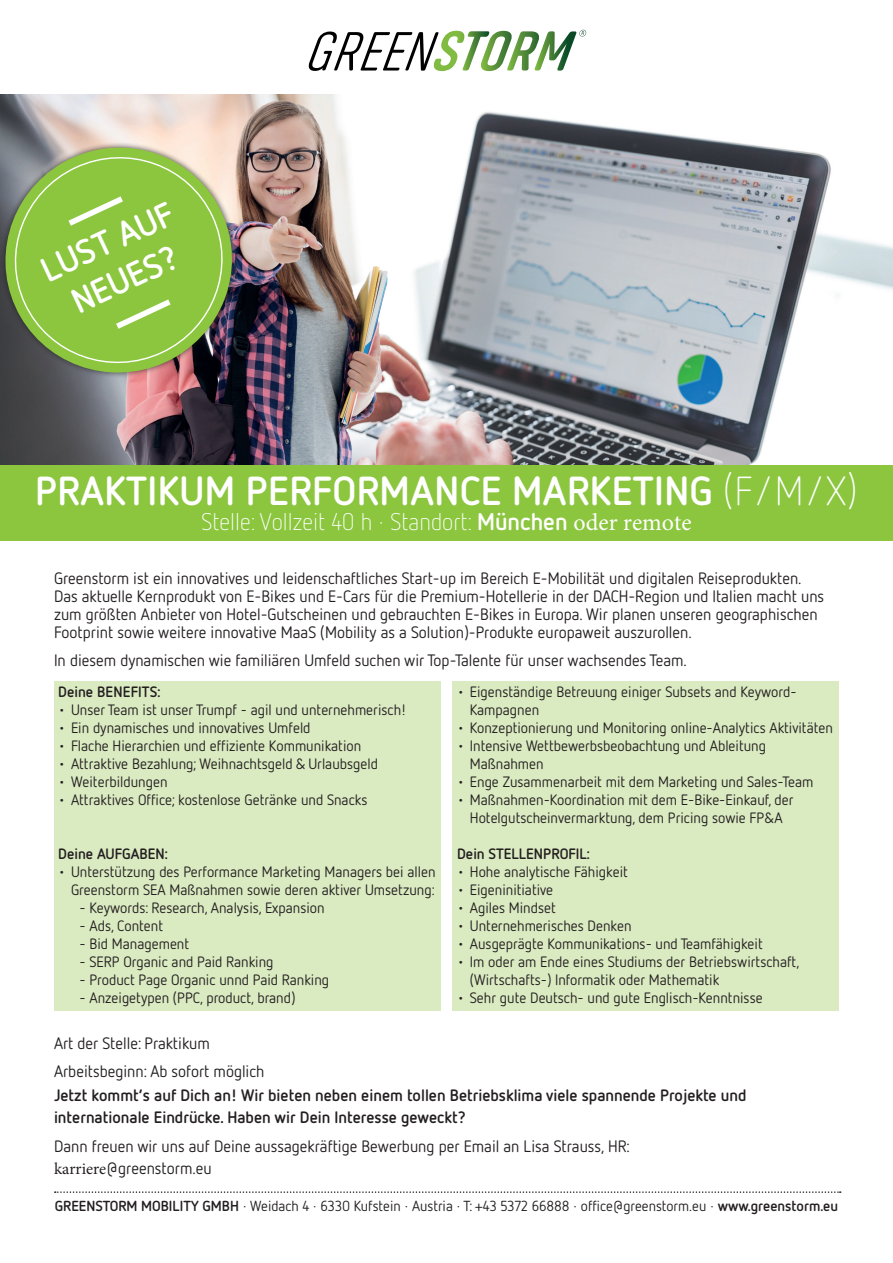
<style>
.page{position:relative;width:893px;height:1263px;background:#fff}
.page>*{position:absolute;margin:0;border:0;box-sizing:border-box;transform-origin:0 0}
.t1{font:700 40.5px "Netto OT";letter-spacing:.01em;color:#fff}
.t2{font:700 34.35px/41.2px "Netto OT";color:#fff;text-align:center}
.t3{font:300 24px "Netto OT";color:#fff}
.t4{font:16.5px/18px "Netto OT";color:#231f20}
.t5{font:700 16.5px/22.8px "Netto OT";color:#231f20}
.t6{font:15px/18px "Netto OT";color:#231f20}
.t7{font:700 15px "Netto OT";color:#231f20}
.t8{font:14.55px "Netto OT";color:#231f20}
.s1{font-weight:300}
.s2{font-weight:700}
.s3{font-family:"Minion Pro";font-weight:400}
.s4{font-family:"Minion Pro"}
</style>
<div class="page">
<img style="left:752px;top:145px;width:141px;height:321px">
<img style="left:0;top:94px;width:752px;height:372px">
<svg style="left:55px;top:1191px;width:786px;height:2px"></svg>
<div style="left:54px;top:681px;width:386px;height:23px;background:#daeac1"></div>
<div style="left:54px;top:699px;width:386px;height:23px;background:#daeac1"></div>
<div style="left:54px;top:717px;width:386px;height:23px;background:#daeac1"></div>
<div style="left:54px;top:735px;width:386px;height:23px;background:#daeac1"></div>
<div style="left:54px;top:753px;width:386px;height:23px;background:#daeac1"></div>
<div style="left:54px;top:771px;width:386px;height:23px;background:#daeac1"></div>
<div style="left:54px;top:789px;width:386px;height:23px;background:#daeac1"></div>
<div style="left:54px;top:807px;width:386px;height:23px;background:#daeac1"></div>
<div style="left:54px;top:825px;width:386px;height:23px;background:#daeac1"></div>
<div style="left:54px;top:843px;width:386px;height:23px;background:#daeac1"></div>
<div style="left:54px;top:861px;width:386px;height:41px;background:#daeac1"></div>
<div style="left:54px;top:897px;width:386px;height:23px;background:#daeac1"></div>
<div style="left:54px;top:915px;width:386px;height:23px;background:#daeac1"></div>
<div style="left:54px;top:933px;width:386px;height:23px;background:#daeac1"></div>
<div style="left:54px;top:951px;width:386px;height:23px;background:#daeac1"></div>
<div style="left:54px;top:969px;width:386px;height:23px;background:#daeac1"></div>
<div style="left:54px;top:987px;width:386px;height:23px;background:#daeac1"></div>
<div style="left:453px;top:681px;width:386px;height:41px;background:#daeac1"></div>
<div style="left:453px;top:717px;width:386px;height:23px;background:#daeac1"></div>
<div style="left:453px;top:735px;width:386px;height:41px;background:#daeac1"></div>
<div style="left:453px;top:771px;width:386px;height:23px;background:#daeac1"></div>
<div style="left:453px;top:789px;width:386px;height:41px;background:#daeac1"></div>
<div style="left:453px;top:825px;width:386px;height:23px;background:#daeac1"></div>
<div style="left:453px;top:843px;width:386px;height:23px;background:#daeac1"></div>
<div style="left:453px;top:861px;width:386px;height:23px;background:#daeac1"></div>
<div style="left:453px;top:879px;width:386px;height:23px;background:#daeac1"></div>
<div style="left:453px;top:897px;width:386px;height:23px;background:#daeac1"></div>
<div style="left:453px;top:915px;width:386px;height:23px;background:#daeac1"></div>
<div style="left:453px;top:933px;width:386px;height:23px;background:#daeac1"></div>
<div style="left:453px;top:951px;width:386px;height:41px;background:#daeac1"></div>
<div style="left:453px;top:987px;width:386px;height:23px;background:#daeac1"></div>
<div style="left:0;top:466px;width:893px;height:75px;background:#8bc63e"></div>
<svg style="left:309px;top:30px;width:277px;height:41px"></svg>
<img style="left:0;top:132px;width:248px;height:257px">
<svg style="left:1px;top:143px;width:235px;height:234px"></svg>
<svg style="left:116px;top:299px;width:55px;height:30px"></svg>
<svg style="left:68px;top:196px;width:55px;height:30px"></svg>
<h2 class="t2" style="left:34px;top:252px;width:143px;rotate:-25deg">LUST AUF<br>NEUES?</h2>
<h1 class="t1" style="left:35px;top:465px;width:824px">PRAKTIKUM PERFORMANCE MARKETING <span class="s1">(F/M/X)</span></h1>
<h3 class="t3" style="left:202px;top:507px;width:491px">Stelle: Vollzeit 40 h · Standort: <span class="s2">München</span> <span class="s3">oder remote</span></h3>
<p class="t4" style="left:54px;top:569px;width:772px">Greenstorm ist ein innovatives und leidenschaftliches Start-up im Bereich E-Mobilität und digitalen Reiseprodukten.<br>Das aktuelle Kernprodukt von E-Bikes und E-Cars für die Premium-Hotellerie in der DACH-Region und Italien macht uns zum größten Anbieter von Hotel-Gutscheinen und gebrauchten E-Bikes in Europa. Wir planen unseren geographischen Footprint sowie weitere innovative MaaS (Mobility as a Solution)-Produkte europaweit auszurollen.</p>
<p class="t4" style="left:54px;top:651px;width:634px">In diesem dynamischen wie familiären Umfeld suchen wir Top-Talente für unser wachsendes Team.</p>
<p class="t7" style="left:58px;top:682px;width:104px">Deine BENEFITS:</p>
<p class="t6" style="left:58px;top:700px;width:350px">• Unser Team ist unser Trumpf - agil und unternehmerisch!</p>
<p class="t6" style="left:58px;top:718px;width:254px">• Ein dynamisches und innovatives Umfeld</p>
<p class="t6" style="left:58px;top:736px;width:304px">• Flache Hierarchien und effiziente Kommunikation</p>
<p class="t6" style="left:58px;top:754px;width:321px">• Attraktive Bezahlung; Weihnachtsgeld &amp; Urlaubsgeld</p>
<p class="t6" style="left:58px;top:772px;width:111px">• Weiterbildungen</p>
<p class="t6" style="left:58px;top:790px;width:311px">• Attraktives Office; kostenlose Getränke und Snacks</p>
<p class="t6" style="left:470px;top:682px;width:328px;text-indent:-13px">• Eigenständige Betreuung einiger Subsets and Keyword-<br>Kampagnen</p>
<p class="t6" style="left:457px;top:718px;width:377px">• Konzeptionierung und Monitoring online-Analytics Aktivitäten</p>
<p class="t6" style="left:470px;top:736px;width:298px;text-indent:-13px">• Intensive Wettbewerbsbeobachtung und Ableitung<br>Maßnahmen</p>
<p class="t6" style="left:457px;top:772px;width:358px">• Enge Zusammenarbeit mit dem Marketing und Sales-Team</p>
<p class="t6" style="left:457px;top:790px;width:338px;text-align:center">• Maßnahmen-Koordination mit dem E-Bike-Einkauf, der<br>Hotelgutscheinvermarktung, dem Pricing sowie FP&amp;A</p>
<p class="t7" style="left:457px;top:844px;width:134px">Dein STELLENPROFIL:</p>
<p class="t6" style="left:457px;top:862px;width:172px">• Hohe analytische Fähigkeit</p>
<p class="t6" style="left:457px;top:880px;width:98px">• Eigeninitiative</p>
<p class="t6" style="left:457px;top:898px;width:100px">• Agiles Mindset</p>
<p class="t6" style="left:457px;top:916px;width:176px">• Unternehmerisches Denken</p>
<p class="t6" style="left:457px;top:934px;width:307px">• Ausgeprägte Kommunikations- und Teamfähigkeit</p>
<p class="t6" style="left:470px;top:952px;width:331px;text-indent:-13px">• Im oder am Ende eines Studiums der Betriebswirtschaft, (Wirtschafts-) Informatik oder Mathematik</p>
<p class="t6" style="left:457px;top:988px;width:307px">• Sehr gute Deutsch- und gute Englisch-Kenntnisse</p>
<p class="t7" style="left:58px;top:844px;width:111px">Deine AUFGABEN:</p>
<p class="t6" style="left:58px;top:862px;width:379px;text-align:right">• Unterstützung des Performance Marketing Managers bei allen<br>Greenstorm SEA Maßnahmen sowie deren aktiver Umsetzung:</p>
<p class="t6" style="left:80px;top:898px;width:247px">- Keywords: Research, Analysis, Expansion</p>
<p class="t6" style="left:80px;top:916px;width:85px">- Ads, Content</p>
<p class="t6" style="left:80px;top:934px;width:111px">- Bid Management</p>
<p class="t6" style="left:80px;top:952px;width:195px">- SERP Organic and Paid Ranking</p>
<p class="t6" style="left:80px;top:970px;width:251px">- Product Page Organic unnd Paid Ranking</p>
<p class="t6" style="left:80px;top:988px;width:217px">- Anzeigetypen (PPC, product, brand)</p>
<p class="t4" style="left:54px;top:1028px;width:212px;line-height:28.5px">Art der Stelle: Praktikum<br>Arbeitsbeginn: Ab sofort möglich</p>
<p class="t5" style="left:54px;top:1083px;width:694px">Jetzt kommt’s auf Dich an! Wir bieten neben einem tollen Betriebsklima viele spannende Projekte und internationale Eindrücke. Haben wir Dein Interesse geweckt?</p>
<p class="t4" style="left:54px;top:1134px;width:577px;line-height:22px">Dann freuen wir uns auf Deine aussagekräftige Bewerbung per Email an Lisa Strauss, HR: <span class="s4">karriere</span>@greenstorm.eu</p>
<p class="t8" style="left:55px;top:1196px;width:785px"><span class="s2">GREENSTORM MOBILITY GMBH</span> · Weidach 4 · 6330 Kufstein · Austria · T: +43 5372 66888 · office@greenstorm.eu · <span class="s2">www.greenstorm.eu</span></p>
</div>
